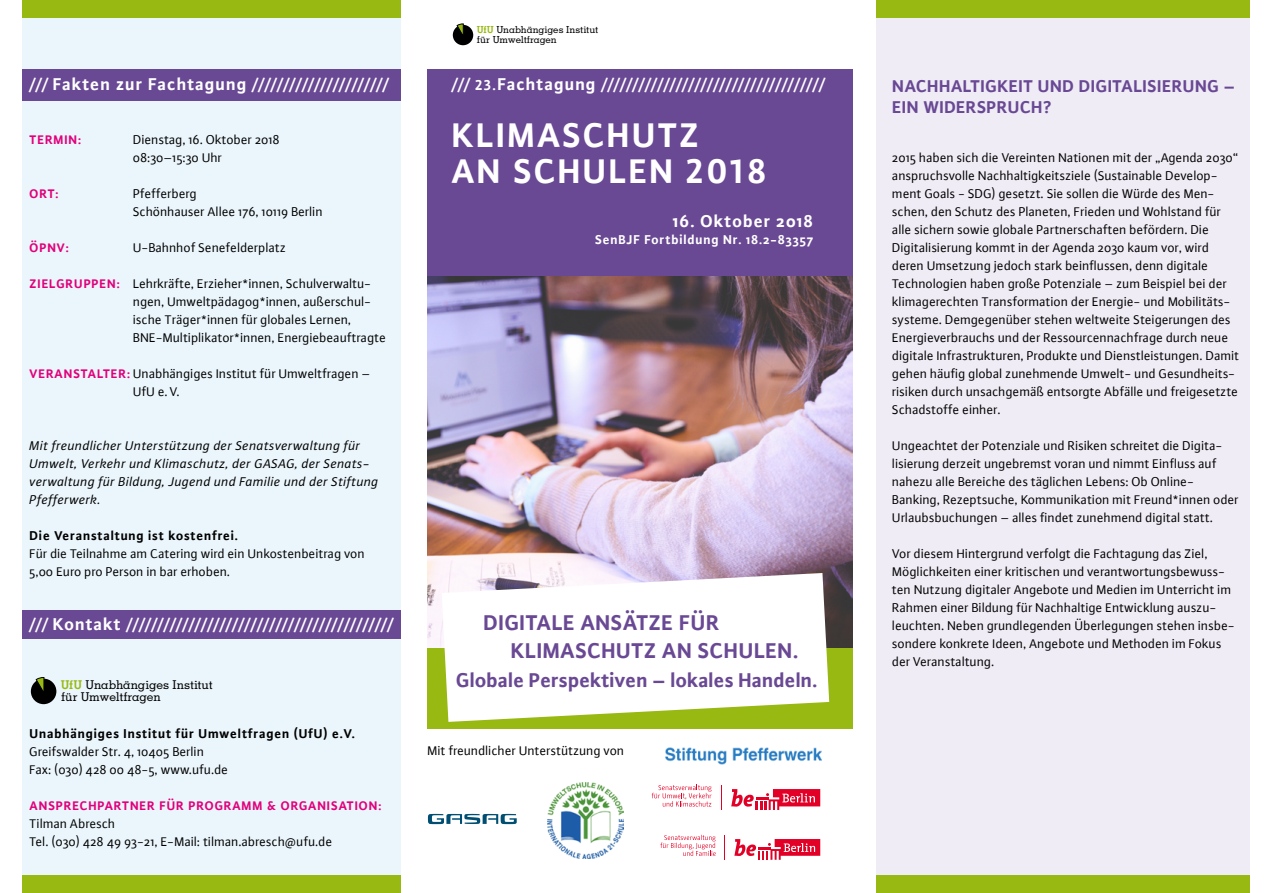
<style>
.page{position:relative;width:1272px;height:893px;background:#fff}
.page>*{position:absolute;margin:0;border:0;box-sizing:border-box;transform-origin:0 0}
.t1{font:36px/36px "Plus Sans Bold LF";letter-spacing:.06em;color:#fff}
.t2{font:700 22.5px/28.5px "Plus Sans";letter-spacing:.02em;color:#694894}
.t3{font:700 21px "Plus Sans";color:#694894}
.t4{font:700 18px/21.6px "Plus Sans";letter-spacing:.02em;color:#694894}
.t5{font:700 18px "Plus Sans";letter-spacing:.05em;color:#fff}
.t6{font:700 15px "Plus Sans";color:#fff}
.t7{font:13.5px/18px "Plus Sans Normal";color:#000}
.t8{font:italic 13.5px/18px "Plus Sans Normal LF";letter-spacing:.02em;color:#000}
.t9{font:700 13.5px "Plus Sans";letter-spacing:.05em;color:#000}
.t10{font:700 13.5px "Plus Sans";letter-spacing:.05em;color:#fff}
.t11{font:13.5px "Plus Sans Normal LF";color:#000}
.t12{font:13.2px "Plus Sans Bold LF";letter-spacing:.06em;color:#e2007a}
.t13{font:500 12.15px/12.5px "Memphis";letter-spacing:-.01em;color:#000}
.t14{font:500 9.75px/9.9px "Memphis";letter-spacing:-.01em;color:#000}
.s1{font-size:18px}
.s2{font-family:"Plus Sans Bold LF";font-size:13.2px;color:#e2007a}
.s3{font-weight:700;color:#97b911}
.s4{font-family:"Plus Sans Bold LF";font-weight:400}
</style>
<div class="page">
<div style="left:876px;top:10px;width:373px;height:872px;background:#efecf5"></div>
<div style="left:427px;top:94px;width:426px;height:182px;background:#694894"></div>
<div style="left:427px;top:69px;width:426px;height:32px;background:#694894"></div>
<img style="left:427px;top:276px;width:426px;height:372px">
<div style="left:22px;top:0;width:379px;height:893px;background:#ebf6fc"></div>
<div style="left:22px;top:69px;width:379px;height:32px;background:#694894"></div>
<div style="left:427px;top:648px;width:426px;height:81px;background:#97b911"></div>
<svg style="left:441px;top:573px;width:388px;height:149px"></svg>
<div style="left:453px;top:25px;width:20px;height:20px;background:#000;border-radius:50%"></div>
<svg style="left:456px;top:23px;width:8px;height:11px"></svg>
<div style="left:22px;top:611px;width:379px;height:28px;background:#694894"></div>
<div style="left:22px;top:876px;width:379px;height:17px;background:#97b911"></div>
<div style="left:876px;top:876px;width:373px;height:17px;background:#97b911"></div>
<div style="left:22px;top:0;width:379px;height:17px;background:#97b911"></div>
<div style="left:876px;top:0;width:373px;height:17px;background:#97b911"></div>
<div style="left:31px;top:679px;width:25px;height:25px;background:#000;border-radius:50%"></div>
<svg style="left:35px;top:677px;width:10px;height:14px"></svg>
<img style="left:547px;top:782px;width:76px;height:76px">
<svg style="left:428px;top:814px;width:88px;height:10px"></svg>
<svg style="left:731px;top:789px;width:89px;height:21px"></svg>
<svg style="left:721px;top:785px;width:1px;height:25px"></svg>
<svg style="left:651px;top:785px;width:60px;height:21px"></svg>
<svg style="left:734px;top:839px;width:86px;height:21px"></svg>
<svg style="left:724px;top:835px;width:1px;height:25px"></svg>
<svg style="left:660px;top:835px;width:55px;height:21px"></svg>
<img style="left:665px;top:747px;width:157px;height:18px">
<p class="t6" style="left:30px;top:76px;width:359px">/// <span class="s1">Fakten zur Fachtagung</span> //////////////////////</p>
<p class="t12" style="left:30px;top:131px;width:53px">TERMIN:</p>
<p class="t7" style="left:133px;top:131px;width:148px">Dienstag, 16. Oktober 2018<br>08:30–15:30 Uhr</p>
<p class="t12" style="left:30px;top:185px;width:31px">ORT:</p>
<p class="t7" style="left:133px;top:185px;width:191px">Pfefferberg<br>Schönhauser Allee 176, 10119 Berlin</p>
<p class="t12" style="left:30px;top:239px;width:41px">ÖPNV:</p>
<p class="t11" style="left:133px;top:240px;width:154px">U-Bahnhof Senefelderplatz</p>
<p class="t7" style="left:133px;top:275px;width:254px;text-indent:-104px"><span class="s2">ZIELGRUPPEN:</span> Lehrkräfte, Erzieher*innen, Schulverwaltu&shy;ngen, Umweltpädagog*innen, außerschul&shy;ische Träger*innen für globales Lernen, BNE-Multiplikator*innen, Energiebeauftragte</p>
<p class="t7" style="left:133px;top:365px;width:239px;text-indent:-103px"><span class="s2">VERANSTALTER:</span> Unabhängiges Institut für Umweltfragen –<br>UfU e.V.</p>
<p class="t8" style="left:30px;top:436px;width:350px">Mit freundlicher Unterstützung der Senatsverwaltung für Umwelt, Verkehr und Klimaschutz, der GASAG, der Senats&shy;verwaltung für Bildung, Jugend und Familie und der Stiftung Pfefferwerk.</p>
<p class="t9" style="left:30px;top:527px;width:210px">Die Veranstaltung ist kostenfrei.</p>
<p class="t7" style="left:30px;top:545px;width:337px">Für die Teilnahme am Catering wird ein Unkostenbeitrag von<br>5,00 Euro pro Person in bar erhoben.</p>
<p class="t6" style="left:30px;top:616px;width:364px">/// <span class="s1">Kontakt</span> ///////////////////////////////////////////</p>
<p class="t13" style="left:61px;top:678px;width:153px"><span class="s3">UfU</span> Unabhängiges Institut für Umweltfragen</p>
<p class="t9" style="left:30px;top:725px;width:327px">Unabhängiges Institut für Umweltfragen (UfU) e.V.</p>
<p class="t7" style="left:30px;top:743px;width:200px">Greifswalder Str. 4, 10405 Berlin<br>Fax: (030) 428 00 48-5, www.ufu.de</p>
<p class="t12" style="left:30px;top:797px;width:353px">ANSPRECHPARTNER FÜR PROGRAMM &amp; ORGANISATION:</p>
<p class="t7" style="left:30px;top:815px;width:304px">Tilman Abresch<br>Tel. (030) 428 49 93-21, E-Mail: tilman.abresch@ufu.de</p>
<p class="t14" style="left:477px;top:24px;width:123px"><span class="s3">UfU</span> Unabhängiges Institut für Umweltfragen</p>
<p class="t6" style="left:452px;top:76px;width:373px">/// <span class="s4">23.</span><span class="s1">Fachtagung</span> ////////////////////////////////////</p>
<h1 class="t1" style="left:452px;top:116px;width:317px">KLIMASCHUTZ<br>AN SCHULEN 2018</h1>
<h3 class="t5" style="left:672px;top:210px;width:142px">16. Oktober 2018</h3>
<p class="t10" style="left:595px;top:231px;width:220px">SenBJF Fortbildung Nr. 18.2-83357</p>
<h2 class="t2" style="left:511px;top:607px;width:289px;text-indent:-27px">DIGITALE ANSÄTZE FÜR<br>KLIMASCHUTZ AN SCHULEN.</h2>
<h3 class="t3" style="left:456px;top:666px;width:363px">Globale Perspektiven – lokales Handeln.</h3>
<p class="t7" style="left:427px;top:741px;width:198px">Mit freundlicher Unterstützung von</p>
<h3 class="t4" style="left:892px;top:74px;width:344px">NACHHALTIGKEIT UND DIGITALISIERUNG –<br>EIN WIDERSPRUCH?</h3>
<p class="t7" style="left:892px;top:149px;width:349px">2015 haben sich die Vereinten Nationen mit der „Agenda 2030“ anspruchsvolle Nachhaltigkeitsziele (Sustainable Develop&shy;ment Goals - SDG) gesetzt. Sie sollen die Würde des Men&shy;schen, den Schutz des Planeten, Frieden und Wohlstand für alle sichern sowie globale Partnerschaften befördern. Die Digitalisierung kommt in der Agenda 2030 kaum vor, wird deren Umsetzung jedoch stark beinflussen, denn digitale Technologien haben große Potenziale – zum Beispiel bei der klimagerechten Transformation der Energie- und Mobilitäts&shy;systeme. Demgegenüber stehen weltweite Steigerungen des Energieverbrauchs und der Ressourcennachfrage durch neue digitale Infrastrukturen, Produkte und Dienstleistungen. Damit gehen häufig global zunehmende Umwelt- und Gesundheits&shy;risiken durch unsachgemäß entsorgte Abfälle und freigesetzte Schadstoffe einher.</p>
<p class="t7" style="left:892px;top:436px;width:348px">Ungeachtet der Potenziale und Risiken schreitet die Digita&shy;lisierung derzeit ungebremst voran und nimmt Einfluss auf nahezu alle Bereiche des täglichen Lebens: Ob Online-Banking, Rezeptsuche, Kommunikation mit Freund*innen oder Urlaubsbuchungen – alles findet zunehmend digital statt.</p>
<p class="t7" style="left:892px;top:544px;width:344px">Vor diesem Hintergrund verfolgt die Fachtagung das Ziel, Möglichkeiten einer kritischen und verantwortungsbewuss&shy;ten Nutzung digitaler Angebote und Medien im Unterricht im Rahmen einer Bildung für Nachhaltige Entwicklung auszu&shy;leuchten. Neben grundlegenden Überlegungen stehen insbe&shy;sondere konkrete Ideen, Angebote und Methoden im Fokus der Veranstaltung.</p>
</div>
